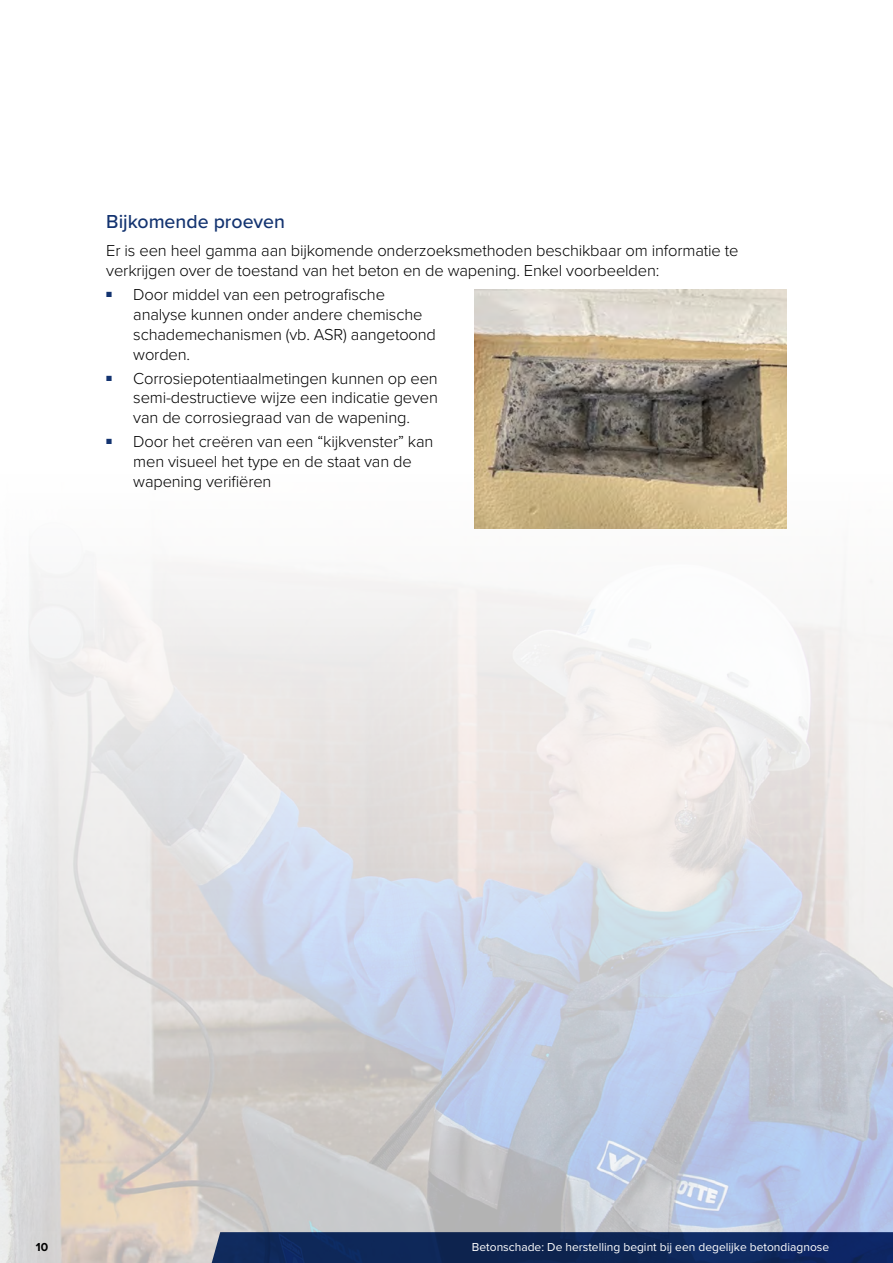
<style>
.page{position:relative;width:893px;height:1263px;background:#fff}
.page>*{position:absolute;margin:0;border:0;box-sizing:border-box;transform-origin:0 0}
.t1{font:500 19.5px "Proxima Nova";color:#133370}
.t2{font:300 16.5px/19.8px "Proxima Nova";letter-spacing:-.01em;color:#000}
.t3{font:12px "Proxima Nova";color:#fff}
.t4{font:700 12px "Proxima Nova";color:#000}
</style>
<div class="page">
<img style="left:0;top:419px;width:893px;height:812px">
<img style="left:475px;top:290px;width:312px;height:239px">
<svg style="left:0;top:1231px;width:893px;height:32px;background:#435377"></svg>
<p class="t1" style="left:106px;top:207px;width:180px">Bijkomende proeven</p>
<p class="t2" style="left:106px;top:240px;width:634px">Er is een heel gamma aan bijkomende onderzoeksmethoden beschikbaar om informatie te verkrijgen over de toestand van het beton en de wapening. Enkel voorbeelden:</p>
<p class="t2" style="left:133px;top:284px;width:304px;text-indent:-27px"><sup>■</sup> Door middel van een petrografische analyse kunnen onder andere chemische schademechanismen (vb. ASR) aangetoond worden.</p>
<p class="t2" style="left:133px;top:367px;width:306px;text-align:justify;text-indent:-27px"><sup>■</sup> Corrosiepotentiaalmetingen kunnen op een semi-destructieve wijze een indicatie geven van de corrosiegraad van de wapening.</p>
<p class="t2" style="left:133px;top:431px;width:302px;text-indent:-27px"><sup>■</sup> Door het creëren van een “kijkvenster” kan men visueel het type en de staat van de wapening verifiëren</p>
<p class="t4" style="left:36px;top:1240px;width:14px">10</p>
<p class="t3" style="left:472px;top:1240px;width:359px">Betonschade: De herstelling begint bij een degelijke betondiagnose</p>
</div>
